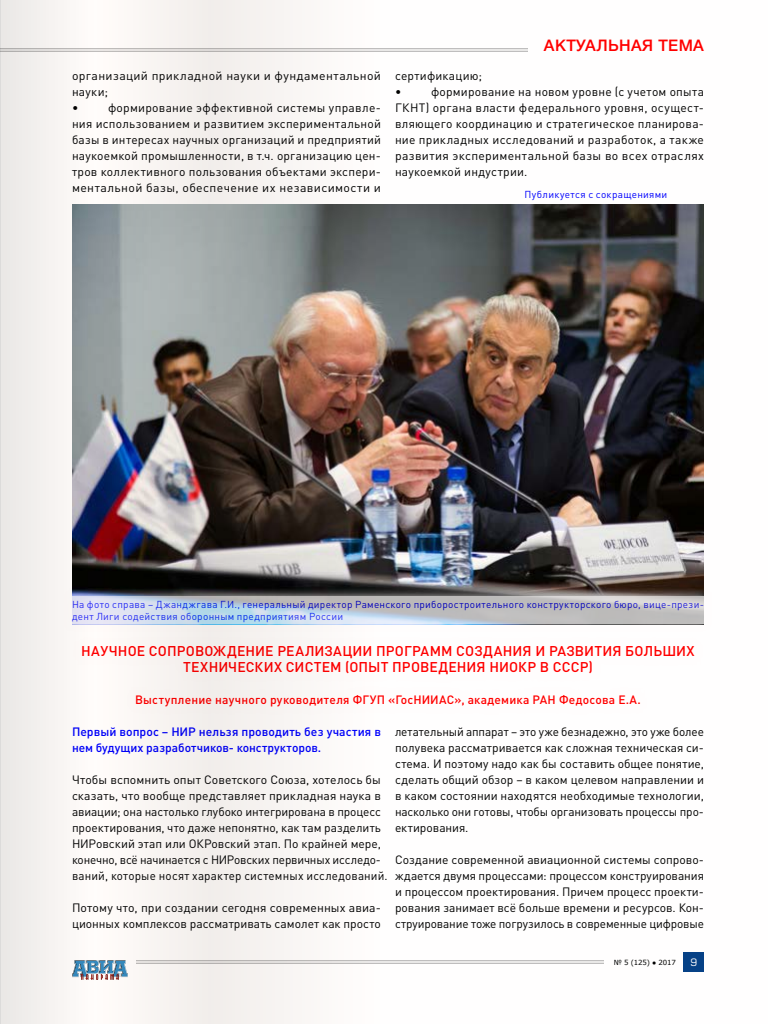
<style>
.page{position:relative;width:768px;height:1024px;background:#fff}
.page>*{position:absolute;margin:0;border:0;box-sizing:border-box;transform-origin:0 0}
.t1{font:500 16px "Helvetica Neue Cyr";letter-spacing:.025em;color:#f00}
.t2{font:500 14px/16px "DIN Pro";letter-spacing:.01em;color:#f00;text-align:center}
.t3{font:12px/16px "DIN Pro";letter-spacing:.005em;color:#000;text-align:justify}
.t4{font:500 12px/16px "DIN Pro";letter-spacing:.005em;color:#00f}
.t5{font:500 12px "DIN Pro";letter-spacing:.02em;color:#f00}
.t6{font:12px/16px "DIN Pro";letter-spacing:.03em;color:#000}
.t7{font:10px/12px "DIN Pro";letter-spacing:.03em;color:#00f}
.t8{font:10px "Europe C";color:#fffefd}
.t9{font:7px "Verdana";letter-spacing:-.02em;color:#000}
</style>
<div class="page">
<img style="left:0;top:0;width:704px;height:1024px">
<p class="t6" style="left:72px;top:66px;width:310px">организаций прикладной науки и фундаментальной науки;<br>•</p>
<p class="t3" style="left:72px;top:98px;width:311px;text-indent:36px">формирование эффективной системы управле&shy;ния использованием и развитием экспериментальной базы в интересах научных организаций и предприятий наукоемкой промышленности, в т.ч. организацию цен&shy;тров коллективного пользования объектами экспери&shy;ментальной базы, обеспечение их независимости и</p>
<h1 class="t1" style="left:544px;top:36px;width:162px">АКТУАЛЬНАЯ ТЕМА</h1>
<p class="t3" style="left:395px;top:66px;width:89px">сертификацию; •</p>
<p class="t3" style="left:395px;top:82px;width:311px;text-indent:36px">формирование на новом уровне (с учетом опыта ГКНТ) органа власти федерального уровня, осущест&shy;вляющего координацию и стратегическое планирова&shy;ние прикладных исследований и разработок, а также развития экспериментальной базы во всех отраслях наукоемкой индустрии.</p>
<p class="t7" style="left:525px;top:187px;width:144px">Публикуется с сокращениями</p>
<p class="t7" style="left:72px;top:597px;width:634px">На фото справа – Джанджгава Г.И., генеральный директор Раменского приборостроительного конструкторского бюро, вице-прези&shy;дент Лиги содействия оборонным предприятиям России</p>
<p class="t2" style="left:81px;top:641px;width:615px">НАУЧНОЕ СОПРОВОЖДЕНИЕ РЕАЛИЗАЦИИ ПРОГРАММ СОЗДАНИЯ И РАЗВИТИЯ БОЛЬШИХ<br>ТЕХНИЧЕСКИХ СИСТЕМ (ОПЫТ ПРОВЕДЕНИЯ НИОКР В СССР)</p>
<p class="t5" style="left:135px;top:690px;width:507px">Выступление научного руководителя ФГУП «ГосНИИАС», академика РАН Федосова Е.А.</p>
<p class="t4" style="left:72px;top:722px;width:310px">Первый вопрос – НИР нельзя проводить без участия в нем будущих разработчиков- конструкторов.</p>
<p class="t3" style="left:72px;top:770px;width:317px;text-align:left">Чтобы вспомнить опыт Советского Союза, хотелось бы сказать, что вообще представляет прикладная наука в авиации; она настолько глубоко интегрирована в процесс проектирования, что даже непонятно, как там разделить НИРовский этап или ОКРовский этап. По крайней мере, конечно, всё начинается с НИРовских первичных исследо&shy;ваний, которые носят характер системных исследований.</p>
<p class="t3" style="left:72px;top:898px;width:311px">Потому что, при создании сегодня современных авиа&shy;ционных комплексов рассматривать самолет как просто</p>
<p class="t3" style="left:395px;top:722px;width:311px">летательный аппарат – это уже безнадежно, это уже более полувека рассматривается как сложная техническая си&shy;стема. И поэтому надо как бы составить общее понятие, сделать общий обзор – в каком целевом направлении и в каком состоянии находятся необходимые технологии, насколько они готовы, чтобы организовать процессы про&shy;ектирования.</p>
<p class="t3" style="left:395px;top:850px;width:311px">Создание современной авиационной системы сопрово&shy;ждается двумя процессами: процессом конструирования и процессом проектирования. Причем процесс проекти&shy;рования занимает всё больше времени и ресурсов. Кон&shy;струирование тоже погрузилось в современные цифровые</p>
<p class="t9" style="left:614px;top:958px;width:64px">№ 5 (125) ● 2017</p>
<p class="t8" style="left:690px;top:956px;width:8px">9</p>
</div>
